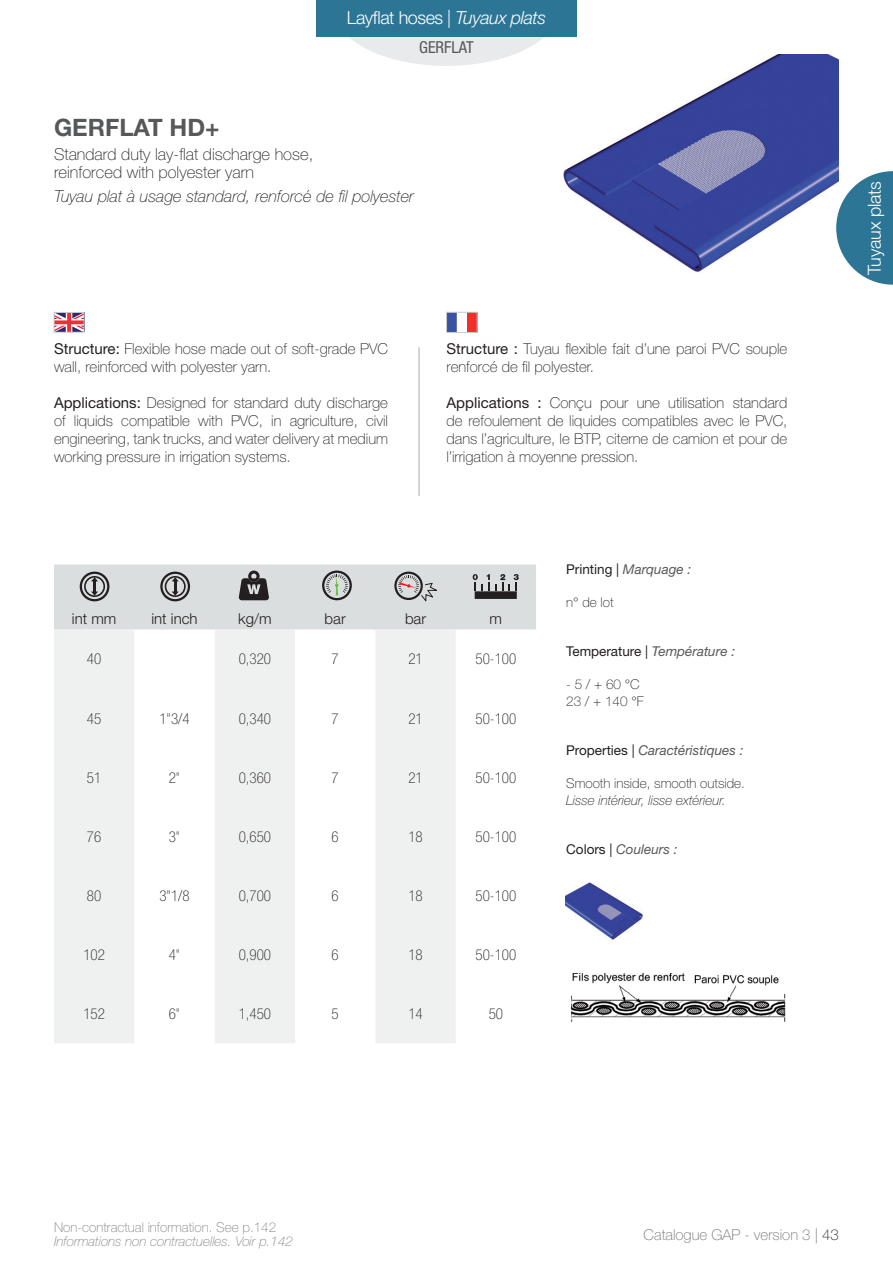
<style>
.page{position:relative;width:893px;height:1263px;background:#fff}
.page>*{position:absolute;margin:0;border:0;box-sizing:border-box;transform-origin:0 0}
.t1{font:700 24px "Helvetica Neue LT Std";color:#57585a}
.t2{font:300 18px "Helvetica Neue LT Std";letter-spacing:-.025em;color:#fff}
.t3{font:100 16.5px/18px "Helvetica Neue LT Std";color:#231f20}
.t4{font:italic 100 16.5px "Helvetica Neue LT Std";color:#231f20}
.t5{font:condensed 16.5px "Helvetica Neue LT Std";color:#57585a}
.t6{font:100 15px/18px "Helvetica Neue LT Std";color:#231f20}
.t7{font:100 condensed 15px "Helvetica Neue LT Std";color:#231f20}
.t8{font:100 15px "Helvetica Neue LT Std";color:#717275}
.t9{font:300 15px "Helvetica Neue LT Std";color:#231f20}
.t10{font:100 13.5px/16.5px "Helvetica Neue LT Std";color:#231f20}
.t11{font:italic 13.5px "Helvetica Neue LT Std";color:#57585a}
.t12{font:13.5px "Helvetica Neue LT Std";color:#231f20}
.t13{font:italic 100 13.5px "Helvetica Neue LT Std";color:#808285}
.t14{font:100 13.5px "Helvetica Neue LT Std";color:#808285}
.t15{font:italic 100 13.5px "Helvetica Neue LT Std";color:#231f20}
.s1{font-style:italic}
.s2{font-weight:400}
.s3{font-style:italic;color:#57585a}
.s4{font-style:normal;color:#231f20}
.s5{color:#231f20}
</style>
<div class="page">
<img style="left:563px;top:54px;width:276px;height:218px">
<svg style="left:349px;top:37px;width:195px;height:29px"></svg>
<img style="left:571px;top:972px;width:215px;height:50px">
<hr style="left:419px;top:347px;width:1px;height:149px;background:#aaabaf">
<div style="left:467px;top:312px;width:10px;height:20px;background:#ee2f2a"></div>
<svg style="left:448px;top:314px;width:9px;height:16px"></svg>
<div style="left:446px;top:312px;width:31px;height:20px;border:1px solid #c6cbce"></div>
<svg style="left:56px;top:314px;width:26px;height:16px"></svg>
<div style="left:54px;top:312px;width:30px;height:20px;border:1px solid #c6cbce"></div>
<svg style="left:836px;top:171px;width:57px;height:114px"></svg>
<div style="left:316px;top:0;width:261px;height:37px;background:#2c7595"></div>
<img style="left:566px;top:882px;width:77px;height:58px">
<svg style="left:54px;top:629px;width:402px;height:414px;fill:#eff1f1"></svg>
<svg style="left:54px;top:564px;width:482px;height:65px;background:#cdcfd0"></svg>
<p class="t2" style="left:347px;top:6px;width:201px">Layflat hoses | <span class="s1">Tuyaux plats</span></p>
<p class="t5" style="left:419px;top:38px;width:56px">GERFLAT</p>
<h1 class="t1" style="left:54px;top:113px;width:167px">GERFLAT HD+</h1>
<p class="t3" style="left:54px;top:145px;width:261px">Standard duty lay-flat discharge hose, reinforced with polyester yarn</p>
<p class="t4" style="left:54px;top:187px;width:361px">Tuyau plat à usage standard, renforcé de fil polyester</p>
<p class="t6" style="left:54px;top:340px;width:336px"><span class="s2">Structure:</span> Flexible hose made out of soft-grade PVC wall, reinforced with polyester yarn.</p>
<p class="t6" style="left:54px;top:394px;width:336px;text-align:justify"><span class="s2">Applications:</span> Designed for standard duty discharge of liquids compatible with PVC, in agriculture, civil engineering, tank trucks, and water delivery at medium working pressure in irrigation systems.</p>
<p class="t6" style="left:446px;top:340px;width:342px"><span class="s2">Structure :</span> Tuyau flexible fait d’une paroi PVC souple renforcé de fil polyester.</p>
<p class="t6" style="left:446px;top:394px;width:342px;text-align:justify"><span class="s2">Applications :</span> Conçu pour une utilisation standard de refoulement de liquides compatibles avec le PVC, dans l’agriculture, le BTP, citerne de camion et pour de l’irrigation à moyenne pression.</p>
<p class="t9" style="left:72px;top:609px;width:46px">int mm</p>
<p class="t9" style="left:151px;top:609px;width:48px">int inch</p>
<p class="t9" style="left:238px;top:609px;width:35px">kg/m</p>
<p class="t9" style="left:325px;top:609px;width:23px">bar</p>
<p class="t9" style="left:405px;top:609px;width:23px">bar</p>
<p class="t9" style="left:490px;top:609px;width:14px">m</p>
<p class="t7" style="left:87px;top:651px;width:16px">40</p>
<p class="t7" style="left:239px;top:651px;width:34px">0,320</p>
<p class="t7" style="left:332px;top:651px;width:9px">7</p>
<p class="t7" style="left:408px;top:651px;width:16px">21</p>
<p class="t7" style="left:475px;top:651px;width:42px">50-100</p>
<p class="t7" style="left:87px;top:710px;width:16px">45</p>
<p class="t7" style="left:159px;top:710px;width:32px">1"3/4</p>
<p class="t7" style="left:239px;top:710px;width:34px">0,340</p>
<p class="t7" style="left:332px;top:710px;width:9px">7</p>
<p class="t7" style="left:408px;top:710px;width:16px">21</p>
<p class="t7" style="left:475px;top:710px;width:42px">50-100</p>
<p class="t7" style="left:87px;top:769px;width:16px">51</p>
<p class="t7" style="left:169px;top:769px;width:13px">2"</p>
<p class="t7" style="left:239px;top:769px;width:34px">0,360</p>
<p class="t7" style="left:332px;top:769px;width:9px">7</p>
<p class="t7" style="left:408px;top:769px;width:16px">21</p>
<p class="t7" style="left:475px;top:769px;width:42px">50-100</p>
<p class="t7" style="left:87px;top:828px;width:16px">76</p>
<p class="t7" style="left:169px;top:828px;width:13px">3"</p>
<p class="t7" style="left:239px;top:828px;width:34px">0,650</p>
<p class="t7" style="left:332px;top:828px;width:9px">6</p>
<p class="t7" style="left:408px;top:828px;width:16px">18</p>
<p class="t7" style="left:475px;top:828px;width:42px">50-100</p>
<p class="t7" style="left:87px;top:887px;width:16px">80</p>
<p class="t7" style="left:159px;top:887px;width:32px">3"1/8</p>
<p class="t7" style="left:239px;top:887px;width:34px">0,700</p>
<p class="t7" style="left:332px;top:887px;width:9px">6</p>
<p class="t7" style="left:408px;top:887px;width:16px">18</p>
<p class="t7" style="left:475px;top:887px;width:42px">50-100</p>
<p class="t7" style="left:83px;top:946px;width:23px">102</p>
<p class="t7" style="left:169px;top:946px;width:13px">4"</p>
<p class="t7" style="left:239px;top:946px;width:34px">0,900</p>
<p class="t7" style="left:332px;top:946px;width:9px">6</p>
<p class="t7" style="left:408px;top:946px;width:16px">18</p>
<p class="t7" style="left:475px;top:946px;width:42px">50-100</p>
<p class="t7" style="left:83px;top:1005px;width:23px">152</p>
<p class="t7" style="left:169px;top:1005px;width:13px">6"</p>
<p class="t7" style="left:239px;top:1005px;width:34px">1,450</p>
<p class="t7" style="left:332px;top:1005px;width:9px">5</p>
<p class="t7" style="left:408px;top:1005px;width:16px">14</p>
<p class="t7" style="left:489px;top:1005px;width:16px">50</p>
<p class="t12" style="left:566px;top:561px;width:127px">Printing | <span class="s3">Marquage :</span></p>
<p class="t10" style="left:566px;top:594px;width:49px">n° de lot</p>
<p class="t12" style="left:566px;top:643px;width:170px">Temperature | <span class="s3">Température :</span></p>
<p class="t10" style="left:566px;top:676px;width:79px">- 5 / + 60 °C<br>23 / + 140 °F</p>
<p class="t11" style="left:566px;top:742px;width:179px"><span class="s4">Properties |</span> Caractéristiques :</p>
<p class="t10" style="left:566px;top:775px;width:180px">Smooth inside, smooth outside.</p>
<p class="t15" style="left:566px;top:792px;width:161px">Lisse intérieur, lisse extérieur.</p>
<p class="t11" style="left:566px;top:841px;width:113px"><span class="s4">Colors |</span> Couleurs :</p>
<p class="t2" style="left:863px;top:275px;width:96px;rotate:-90deg">Tuyaux plats</p>
<p class="t14" style="left:54px;top:1219px;width:224px">Non-contractual information. See p.142</p>
<p class="t13" style="left:54px;top:1233px;width:241px">Informations non contractuelles. Voir p.142</p>
<p class="t8" style="left:644px;top:1226px;width:197px">Catalogue GAP - version 3 | <span class="s5">43</span></p>
</div>
